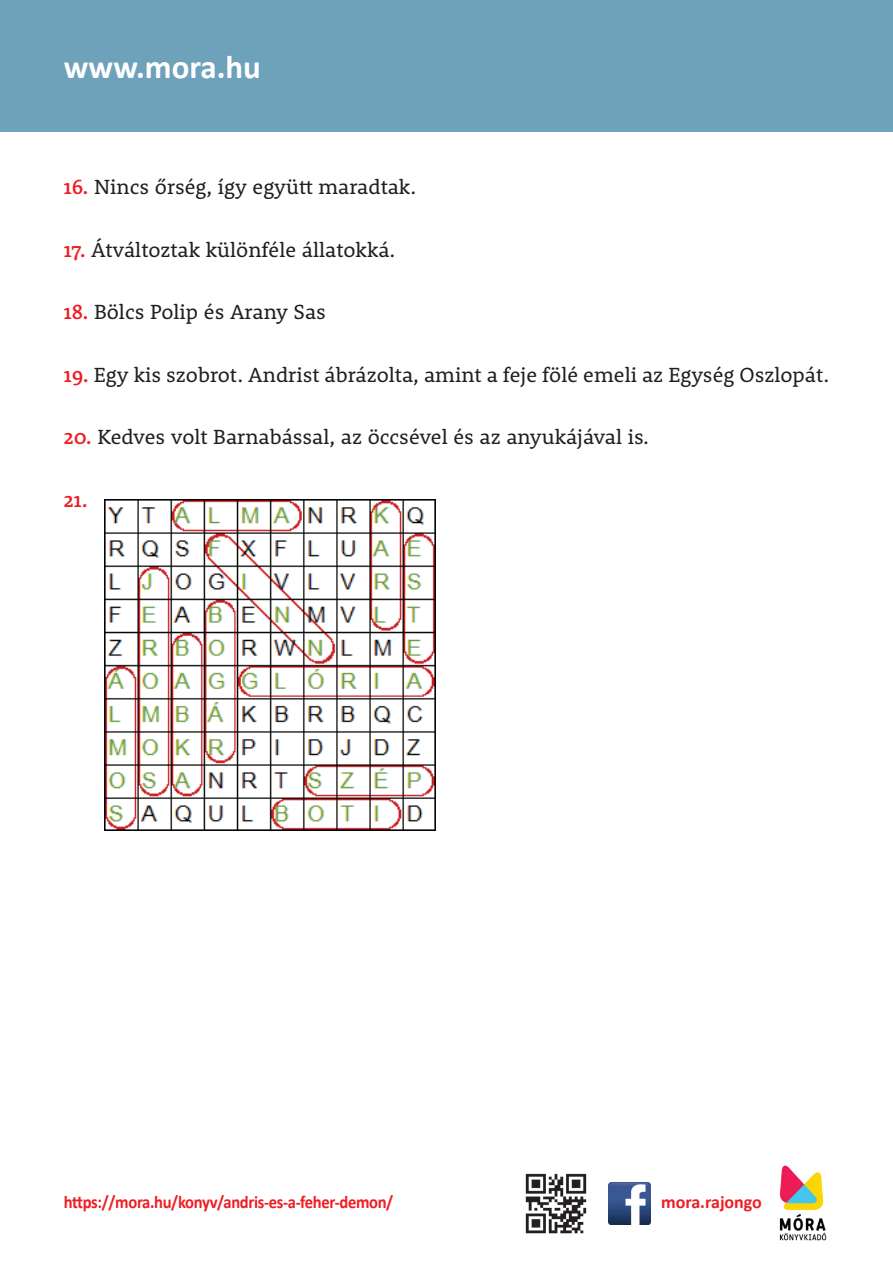
<style>
.page{position:relative;width:893px;height:1263px;background:#fff}
.page>*{position:absolute;margin:0;border:0;box-sizing:border-box;transform-origin:0 0}
.t1{font:700 33px "Calibri";color:#fff}
.t2{font:21px "Rooney";color:#231f20}
.t3{font:500 21px "Rooney";color:#ee1d23}
.t4{font:700 18px "Calibri";letter-spacing:-.02em;color:#ee1d23;scale:.92 1}
.t5{font:700 18px "Calibri";color:#ee1d23}
.s1{font-weight:500;color:#ee1d23}
</style>
<div class="page">
<img style="left:104px;top:499px;width:331px;height:331px">
<div style="left:0;top:0;width:893px;height:132px;background:#6ea1ba"></div>
<img style="left:779px;top:1165px;width:48px;height:76px">
<img style="left:525px;top:1173px;width:62px;height:61px">
<img style="left:608px;top:1182px;width:43px;height:43px">
<h1 class="t1" style="left:64px;top:44px;width:199px">www.mora.hu</h1>
<p class="t2" style="left:64px;top:173px;width:354px"><span class="s1">16.</span> Nincs őrség, így együtt maradtak.</p>
<p class="t2" style="left:64px;top:236px;width:333px"><span class="s1">17.</span> Átváltoztak különféle állatokká.</p>
<p class="t2" style="left:64px;top:298px;width:264px"><span class="s1">18.</span> Bölcs Polip és Arany Sas</p>
<p class="t2" style="left:64px;top:361px;width:767px"><span class="s1">19.</span> Egy kis szobrot. Andrist ábrázolta, amint a feje fölé emeli az Egység Oszlopát.</p>
<p class="t2" style="left:64px;top:423px;width:587px"><span class="s1">20.</span> Kedves volt Barnabással, az öccsével és az anyukájával is.</p>
<p class="t3" style="left:64px;top:486px;width:26px">21.</p>
<p class="t4" style="left:64px;top:1190px;width:360px">https://mora.hu/konyv/andris-es-a-feher-demon/</p>
<p class="t5" style="left:661px;top:1190px;width:102px">mora.rajongo</p>
</div>
